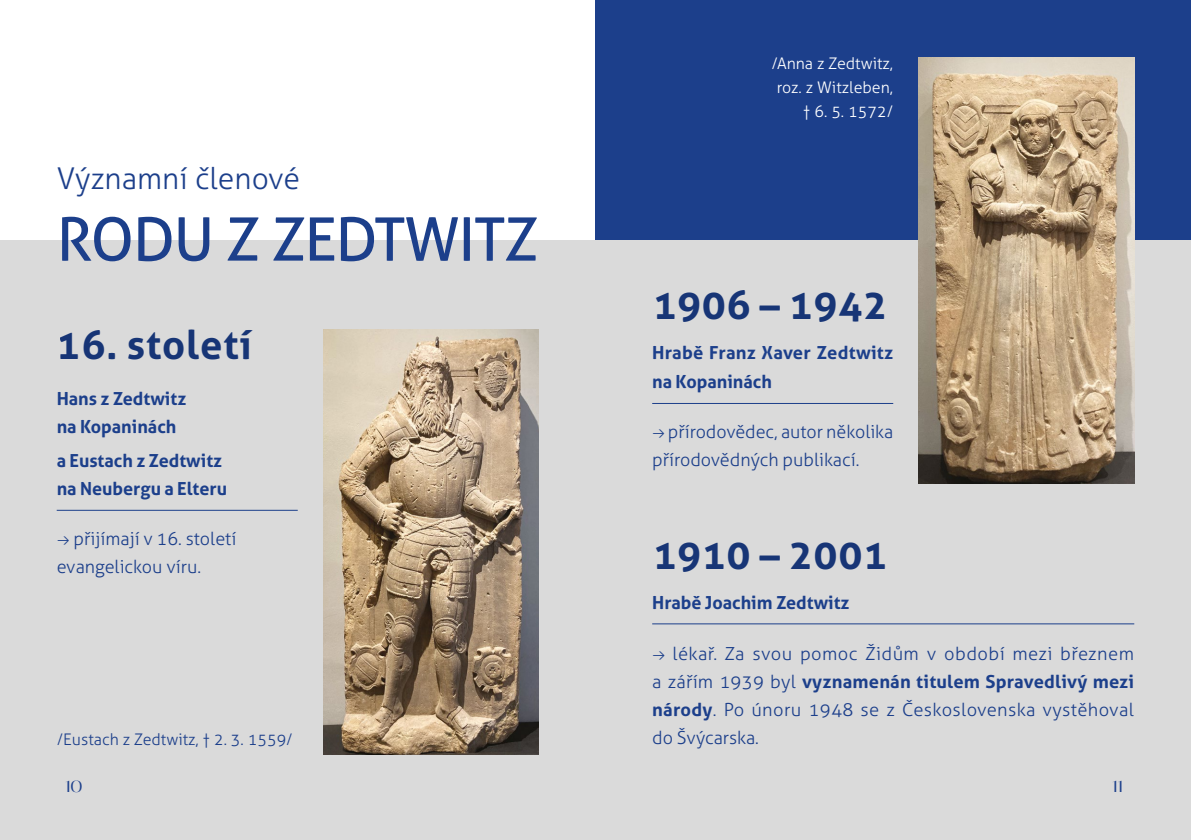
<style>
.page{position:relative;width:1191px;height:840px;background:#fff}
.page>*{position:absolute;margin:0;border:0;box-sizing:border-box;transform-origin:0 0}
.t1{font:60px "Aller";letter-spacing:-.02em;color:#1c3f8b}
.t2{font:700 40px "Aller";letter-spacing:.02em;color:#1c3f8b}
.t3{font:300 30px "Aller";color:#1c3f8b}
.t4{font:300 18px/28px "Aller";color:#1c3f8b}
.t5{font:700 18px/28px "Aller";color:#1c3f8b}
.t6{font:300 16px/24px "Aller";color:#fff;text-align:right}
.t7{font:300 16px "Aller";color:#1c3f8b}
.t8{font:16px "Black Mango";color:#1c3f8b}
.s1{font-family:"Brown Pro"}
.s2{font-weight:700}
</style>
<div class="page">
<div style="left:595px;top:0;width:596px;height:240px;background:#1c3f8b"></div>
<div style="left:0;top:240px;width:1191px;height:599px;background:#dadada"></div>
<img style="left:323px;top:329px;width:216px;height:425px">
<img style="left:918px;top:58px;width:216px;height:425px">
<hr style="left:652px;top:403px;width:241px;height:1px;background:#1c3f8b">
<hr style="left:652px;top:623px;width:482px;height:1px;background:#1c3f8b">
<hr style="left:57px;top:509px;width:241px;height:1px;background:#1c3f8b">
<h3 class="t3" style="left:57px;top:160px;width:245px">Významní členové</h3>
<h1 class="t1" style="left:57px;top:203px;width:483px">RODU Z ZEDTWITZ</h1>
<h2 class="t2" style="left:57px;top:319px;width:196px">16. století</h2>
<p class="t5" style="left:57px;top:384px;width:131px">Hans z Zedtwitz na Kopaninách</p>
<p class="t5" style="left:57px;top:446px;width:172px">a Eustach z Zedtwitz na Neubergu a Elteru</p>
<p class="t4" style="left:57px;top:524px;width:181px"><span class="s1">→</span> přijímají v 16. století evangelickou víru.</p>
<p class="t7" style="left:57px;top:729px;width:238px">/Eustach z Zedtwitz, † 2. 3. 1559/</p>
<p class="t6" style="left:771px;top:51px;width:123px">/Anna z Zedtwitz, roz. z Witzleben, † 6. 5. 1572/</p>
<h2 class="t2" style="left:652px;top:280px;width:236px">1906 – 1942</h2>
<p class="t5" style="left:652px;top:339px;width:242px">Hrabě Franz Xaver Zedtwitz na Kopaninách</p>
<p class="t4" style="left:652px;top:417px;width:242px"><span class="s1">→</span> přírodovědec, autor několika přírodovědných publikací.</p>
<h2 class="t2" style="left:652px;top:529px;width:236px">1910 – 2001</h2>
<p class="t5" style="left:652px;top:588px;width:199px">Hrabě Joachim Zedtwitz</p>
<p class="t4" style="left:652px;top:639px;width:483px;text-align:justify"><span class="s1">→</span> lékař. Za svou pomoc Židům v období mezi březnem a zářím 1939 byl <span class="s2">vyznamenán titulem Spravedlivý mezi národy</span>. Po únoru 1948 se z Československa vystěhoval do Švýcarska.</p>
<p class="t8" style="left:65px;top:775px;width:19px">10</p>
<p class="t8" style="left:1112px;top:775px;width:12px">11</p>
</div>
